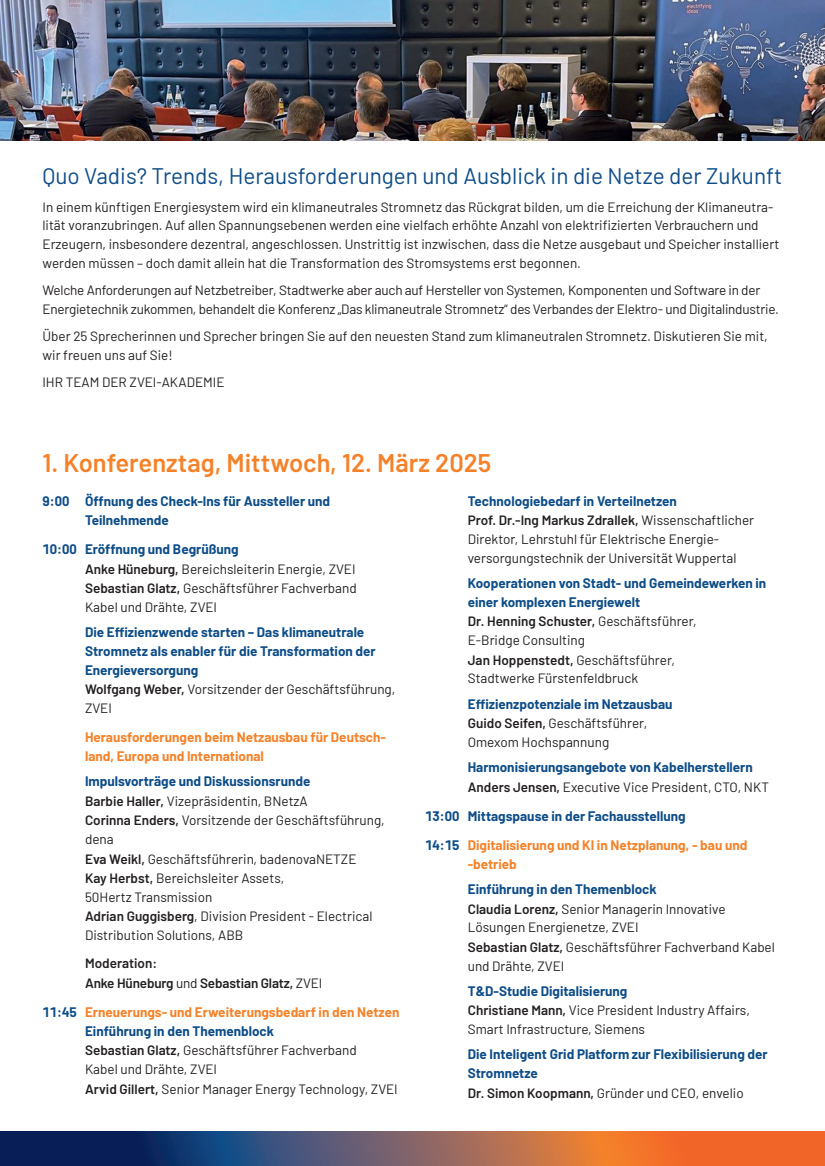
<style>
.page{position:relative;width:825px;height:1166px;background:#fff}
.page>*{position:absolute;margin:0;border:0;box-sizing:border-box;transform-origin:0 0}
.t1{font:600 25.5px "Barlow";color:#f58229}
.t2{font:22.5px "Barlow";color:#0e4d88}
.t3{font:13.5px/19px "Barlow";color:#231f20}
.t4{font:700 13.5px/18.9px "Barlow";color:#0e4d88}
.t5{font:700 13.5px/18.8px "Barlow";color:#f58229}
.t6{font:600 13.5px/19.5px "Barlow";letter-spacing:-.01em;color:#231f20}
.s1{font-weight:700;color:#0e4d88}
.s2{font-weight:600}
.s3{font-weight:600;color:#231f20}
.s4{font-weight:400;color:#231f20}
.s5{font-weight:400}
.s6{font-weight:700;color:#f58229}
.s7{color:#f58229}
</style>
<div class="page">
<img style="left:0;top:0;width:825px;height:140px">
<svg style="left:0;top:1131px;width:825px;height:34px;background:#815652"></svg>
<h2 class="t2" style="left:43px;top:160px;width:741px">Quo Vadis? Trends, Herausforderungen und Ausblick in die Netze der Zukunft</h2>
<p class="t3" style="left:43px;top:196px;width:738px">In einem künftigen Energiesystem wird ein klimaneutrales Stromnetz das Rückgrat bilden, um die Erreichung der Klimaneutra&shy;lität voranzubringen. Auf allen Spannungsebenen werden eine vielfach erhöhte Anzahl von elektrifizierten Verbrauchern und Erzeugern, insbesondere dezentral, angeschlossen. Unstrittig ist inzwischen, dass die Netze ausgebaut und Speicher installiert werden müssen – doch damit allein hat die Transformation des Stromsystems erst begonnen.</p>
<p class="t3" style="left:43px;top:280px;width:738px">Welche Anforderungen auf Netzbetreiber, Stadtwerke aber auch auf Hersteller von Systemen, Komponenten und Software in der<br>Energietechnik zukommen, behandelt die Konferenz „Das klimaneutrale Stromnetz“ des Verbandes der Elektro- und Digitalindustrie.</p>
<p class="t3" style="left:43px;top:326px;width:727px">Über 25 Sprecherinnen und Sprecher bringen Sie auf den neuesten Stand zum klimaneutralen Stromnetz. Diskutieren Sie mit, wir freuen uns auf Sie!</p>
<p class="t3" style="left:43px;top:371px;width:184px">IHR TEAM DER ZVEI-AKADEMIE</p>
<h1 class="t1" style="left:43px;top:444px;width:450px">1. Konferenztag, Mittwoch, 12. März 2025</h1>
<p class="t4" style="left:85px;top:490px;width:247px;text-indent:-43px">9:00 Öffnung des Check-Ins für Aussteller und<br>Teilnehmende</p>
<p class="t3" style="left:85px;top:538px;width:273px;text-indent:-43px"><span class="s1">10:00 Eröffnung und Begrüßung<br></span><span class="s2">Anke Hüneburg,</span> Bereichsleiterin Energie, ZVEI <span class="s2">Sebastian Glatz,</span> Geschäftsführer Fachverband Kabel und Drähte, ZVEI</p>
<p class="t4" style="left:85px;top:621px;width:312px">Die Effizienzwende starten – Das klimaneutrale Stromnetz als enabler für die Transformation der Energieversorgung<br><span class="s3">Wolfgang Weber,</span> <span class="s4">Vorsitzender der Geschäftsführung, ZVEI</span></p>
<p class="t5" style="left:85px;top:726px;width:302px">Herausforderungen beim Netzausbau für Deutsch&shy;land, Europa und International</p>
<p class="t3" style="left:85px;top:770px;width:301px"><span class="s1">Impulsvorträge und Diskussionsrunde<br></span><span class="s2">Barbie Haller,</span> Vizepräsidentin, BNetzA<br><span class="s2">Corinna Enders,</span> Vorsitzende der Geschäftsführung, dena<br><span class="s2">Eva Weikl,</span> Geschäftsführerin, badenovaNETZE<br><span class="s2">Kay Herbst,</span> Bereichsleiter Assets,<br>50Hertz Transmission<br><span class="s2">Adrian Guggisberg</span>, Division President - Electrical Distribution Solutions, ABB</p>
<p class="t6" style="left:85px;top:952px;width:239px">Moderation:<br>Anke Hüneburg <span class="s5">und</span> Sebastian Glatz, <span class="s5">ZVEI</span></p>
<p class="t3" style="left:85px;top:1001px;width:316px;text-indent:-43px"><span class="s1">11:45</span> <span class="s6">Erneuerungs- und Erweiterungsbedarf in den Netzen </span><span class="s1">Einführung in den Themenblock<br></span><span class="s2">Sebastian Glatz,</span> Geschäftsführer Fachverband<br>Kabel und Drähte, ZVEI<br><span class="s2">Arvid Gillert,</span> Senior Manager Energy Technology, ZVEI</p>
<p class="t3" style="left:468px;top:490px;width:288px"><span class="s1">Technologiebedarf in Verteilnetzen<br></span><span class="s2">Prof. Dr.-Ing Markus Zdrallek,</span> Wissenschaftlicher Direktor, Lehrstuhl für Elektrische Energie&shy;versorgungstechnik der Universität Wuppertal</p>
<p class="t3" style="left:468px;top:572px;width:300px"><span class="s1">Kooperationen von Stadt- und Gemeindewerken in einer komplexen Energiewelt<br></span><span class="s2">Dr. Henning Schuster,</span> Geschäftsführer,<br>E-Bridge Consulting<br><span class="s2">Jan Hoppenstedt,</span> Geschäftsführer,<br>Stadtwerke Fürstenfeldbruck</p>
<p class="t3" style="left:468px;top:693px;width:206px"><span class="s1">Effizienzpotenziale im Netzausbau<br></span><span class="s2">Guido Seifen,</span> Geschäftsführer,<br>Omexom Hochspannung</p>
<p class="t4" style="left:468px;top:756px;width:303px;line-height:19.5px">Harmonisierungsangebote von Kabelherstellern<br><span class="s3">Anders Jensen,</span> <span class="s4">Executive Vice President, CTO, NKT</span></p>
<p class="t4" style="left:425px;top:800px;width:324px;line-height:29.4px">13:00 Mittagspause in der Fachausstellung<br>14:15 <span class="s7">Digitalisierung und KI in Netzplanung, - bau und</span></p>
<p class="t5" style="left:468px;top:853px;width:51px">-betrieb</p>
<p class="t3" style="left:468px;top:878px;width:309px"><span class="s1">Einführung in den Themenblock<br></span><span class="s2">Claudia Lorenz,</span> Senior Managerin Innovative Lösungen Energienetze, ZVEI<br><span class="s2">Sebastian Glatz,</span> Geschäftsführer Fachverband Kabel und Drähte, ZVEI</p>
<p class="t3" style="left:468px;top:980px;width:284px"><span class="s1">T&amp;D-Studie Digitalisierung<br></span><span class="s2">Christiane Mann,</span> Vice President Industry Affairs,<br>Smart Infrastructure, Siemens</p>
<p class="t4" style="left:468px;top:1043px;width:301px">Die Inteligent Grid Platform zur Flexibilisierung der<br>Stromnetze<br><span class="s3">Dr. Simon Koopmann,</span> <span class="s4">Gründer und CEO, envelio</span></p>
</div>
